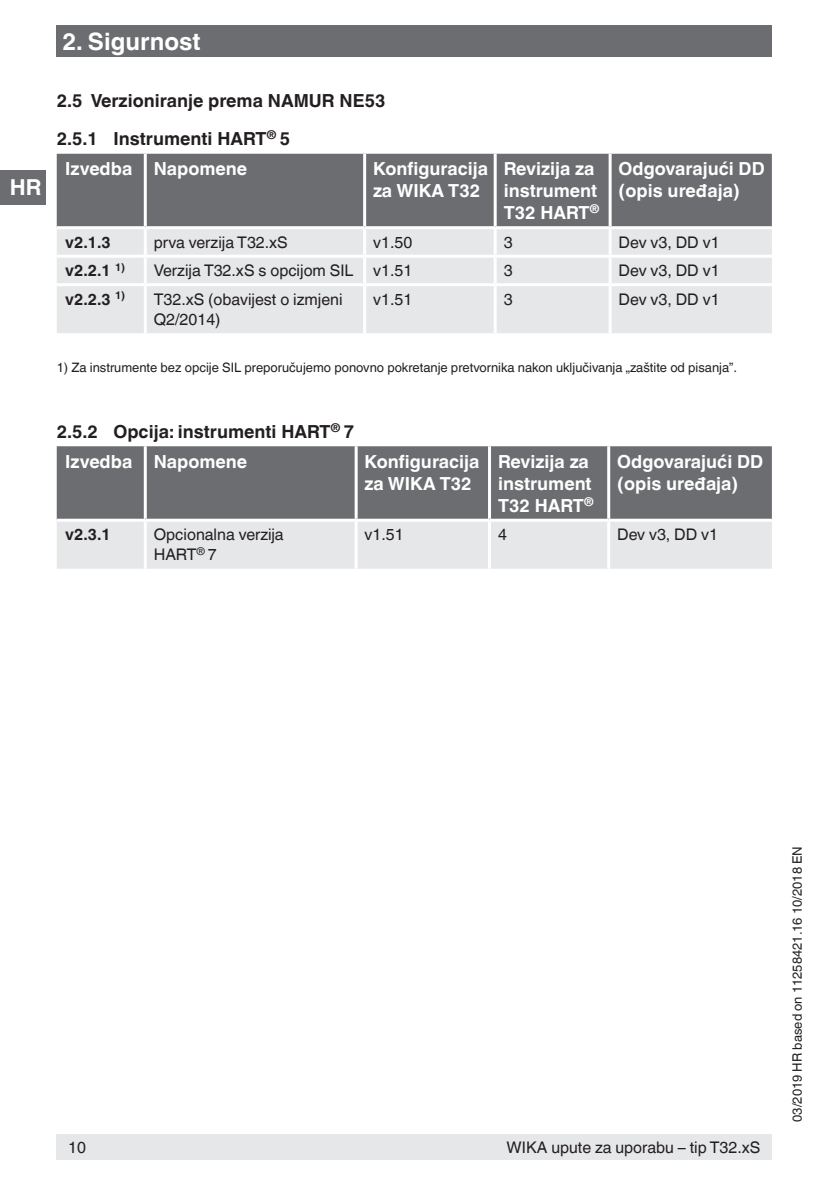
<style>
.page{position:relative;width:840px;height:1191px;background:#fff}
.page>*{position:absolute;margin:0;border:0;box-sizing:border-box;transform-origin:0 0}
.t1{font:700 24px "Helvetica World";color:#fff}
.t2{font:700 22px "Helvetica World";color:#fff}
.t3{font:700 18px/22px "Helvetica World";color:#fff}
.t4{font:700 18px/38px "Helvetica World";color:#231f20}
.t5{font:16px/20px "Helvetica World";color:#231f20}
.t6{font:700 16px "Helvetica World";color:#231f20}
.t7{font:13px "Helvetica World";color:#231f20}
.s1{color:#fff}
</style>
<div class="page">
<div style="left:57px;top:26px;width:714px;height:31px;background:#6c6d70"></div>
<div style="left:0;top:170px;width:45px;height:34px;background:#6c6d70"></div>
<div style="left:57px;top:1134px;width:714px;height:25px;background:#e6e7e9"></div>
<div style="left:57px;top:154px;width:714px;height:72px;background:#6c6d70"></div>
<div style="left:57px;top:229px;width:714px;height:104px;background:#e6e7e9"></div>
<hr style="left:144px;top:154px;width:3px;height:72px;background:#fff">
<hr style="left:363px;top:154px;width:3px;height:72px;background:#fff">
<hr style="left:493px;top:154px;width:3px;height:72px;background:#fff">
<hr style="left:608px;top:154px;width:3px;height:72px;background:#fff">
<hr style="left:144px;top:229px;width:3px;height:26px;background:#fff">
<hr style="left:363px;top:229px;width:3px;height:26px;background:#fff">
<hr style="left:493px;top:229px;width:3px;height:26px;background:#fff">
<hr style="left:608px;top:229px;width:3px;height:26px;background:#fff">
<hr style="left:57px;top:255px;width:88px;height:3px;background:#fff">
<hr style="left:145px;top:255px;width:219px;height:3px;background:#fff">
<hr style="left:144px;top:258px;width:3px;height:25px;background:#fff">
<hr style="left:364px;top:255px;width:131px;height:3px;background:#fff">
<hr style="left:363px;top:258px;width:3px;height:25px;background:#fff">
<hr style="left:495px;top:255px;width:114px;height:3px;background:#fff">
<hr style="left:493px;top:258px;width:3px;height:25px;background:#fff">
<hr style="left:609px;top:255px;width:162px;height:3px;background:#fff">
<hr style="left:608px;top:258px;width:3px;height:25px;background:#fff">
<hr style="left:57px;top:283px;width:88px;height:3px;background:#fff">
<hr style="left:145px;top:283px;width:219px;height:3px;background:#fff">
<hr style="left:144px;top:286px;width:3px;height:47px;background:#fff">
<hr style="left:364px;top:283px;width:131px;height:3px;background:#fff">
<hr style="left:363px;top:286px;width:3px;height:47px;background:#fff">
<hr style="left:495px;top:283px;width:114px;height:3px;background:#fff">
<hr style="left:493px;top:286px;width:3px;height:47px;background:#fff">
<hr style="left:609px;top:283px;width:162px;height:3px;background:#fff">
<hr style="left:608px;top:286px;width:3px;height:47px;background:#fff">
<div style="left:57px;top:446px;width:714px;height:73px;background:#6c6d70"></div>
<div style="left:57px;top:522px;width:714px;height:47px;background:#e6e7e9"></div>
<hr style="left:144px;top:446px;width:3px;height:73px;background:#fff">
<hr style="left:354px;top:446px;width:3px;height:73px;background:#fff">
<hr style="left:487px;top:446px;width:3px;height:73px;background:#fff">
<hr style="left:607px;top:446px;width:3px;height:73px;background:#fff">
<hr style="left:144px;top:522px;width:3px;height:47px;background:#fff">
<hr style="left:354px;top:522px;width:3px;height:47px;background:#fff">
<hr style="left:487px;top:522px;width:3px;height:47px;background:#fff">
<hr style="left:607px;top:522px;width:3px;height:47px;background:#fff">
<h2 class="t2" style="left:10px;top:175px;width:33px">HR</h2>
<h1 class="t1" style="left:62px;top:27px;width:139px">2. Sigurnost</h1>
<p class="t4" style="left:57px;top:82px;width:330px">2.5 Verzioniranje prema NAMUR NE53<br>2.5.1 Instrumenti HART<sup>®</sup> 5</p>
<p class="t3" style="left:65px;top:158px;width:183px">Izvedba Napomene</p>
<p class="t3" style="left:373px;top:158px;width:116px">Konfiguracija za WIKA T32</p>
<p class="t3" style="left:503px;top:158px;width:97px">Revizija za instrument<br>T32 HART<sup>®</sup></p>
<p class="t3" style="left:618px;top:158px;width:147px">Odgovarajući DD (opis uređaja)</p>
<p class="t6" style="left:65px;top:233px;width:47px">v2.1.3</p>
<p class="t5" style="left:154px;top:232px;width:135px">prva verzija T32.xS</p>
<p class="t5" style="left:373px;top:232px;width:41px">v1.50</p>
<p class="t5" style="left:503px;top:232px;width:10px">3</p>
<p class="t5" style="left:618px;top:232px;width:102px">Dev v3, DD v1</p>
<p class="t6" style="left:65px;top:261px;width:61px">v2.2.1 <sup>1)</sup></p>
<p class="t5" style="left:154px;top:261px;width:260px">Verzija T32.xS s opcijom SIL v1.51</p>
<p class="t5" style="left:503px;top:261px;width:10px">3</p>
<p class="t5" style="left:618px;top:261px;width:102px">Dev v3, DD v1</p>
<p class="t6" style="left:65px;top:290px;width:61px">v2.2.3 <sup>1)</sup></p>
<p class="t5" style="left:154px;top:289px;width:190px">T32.xS (obavijest o izmjeni<br>Q2/2014)</p>
<p class="t5" style="left:373px;top:289px;width:41px">v1.51</p>
<p class="t5" style="left:503px;top:289px;width:10px">3</p>
<p class="t5" style="left:618px;top:289px;width:102px">Dev v3, DD v1</p>
<p class="t7" style="left:57px;top:360px;width:681px">1) Za instrumente bez opcije SIL preporučujemo ponovno pokretanje pretvornika nakon uključivanja „zaštite od pisanja”.</p>
<p class="t4" style="left:65px;top:416px;width:290px;line-height:30px;text-indent:-9px">2.5.2 Opcija: instrumenti HART<sup>®</sup> 7<br><span class="s1">Izvedba Napomene</span></p>
<p class="t3" style="left:364px;top:450px;width:116px">Konfiguracija za WIKA T32</p>
<p class="t3" style="left:497px;top:450px;width:97px">Revizija za instrument<br>T32 HART<sup>®</sup></p>
<p class="t3" style="left:617px;top:450px;width:147px">Odgovarajući DD (opis uređaja)</p>
<p class="t6" style="left:65px;top:525px;width:47px">v2.3.1</p>
<p class="t5" style="left:154px;top:525px;width:131px">Opcionalna verzija<br>HART<sup>®</sup> 7</p>
<p class="t5" style="left:364px;top:525px;width:41px">v1.51</p>
<p class="t5" style="left:497px;top:525px;width:10px">4</p>
<p class="t5" style="left:617px;top:525px;width:102px">Dev v3, DD v1</p>
<p class="t5" style="left:68px;top:1137px;width:19px">10</p>
<p class="t5" style="left:506px;top:1137px;width:255px">WIKA upute za uporabu – tip T32.xS</p>
<p class="t7" style="left:789px;top:1121px;width:277px;rotate:-90deg">03/2019 HR based on 11258421.16 10/2018 EN</p>
</div>
